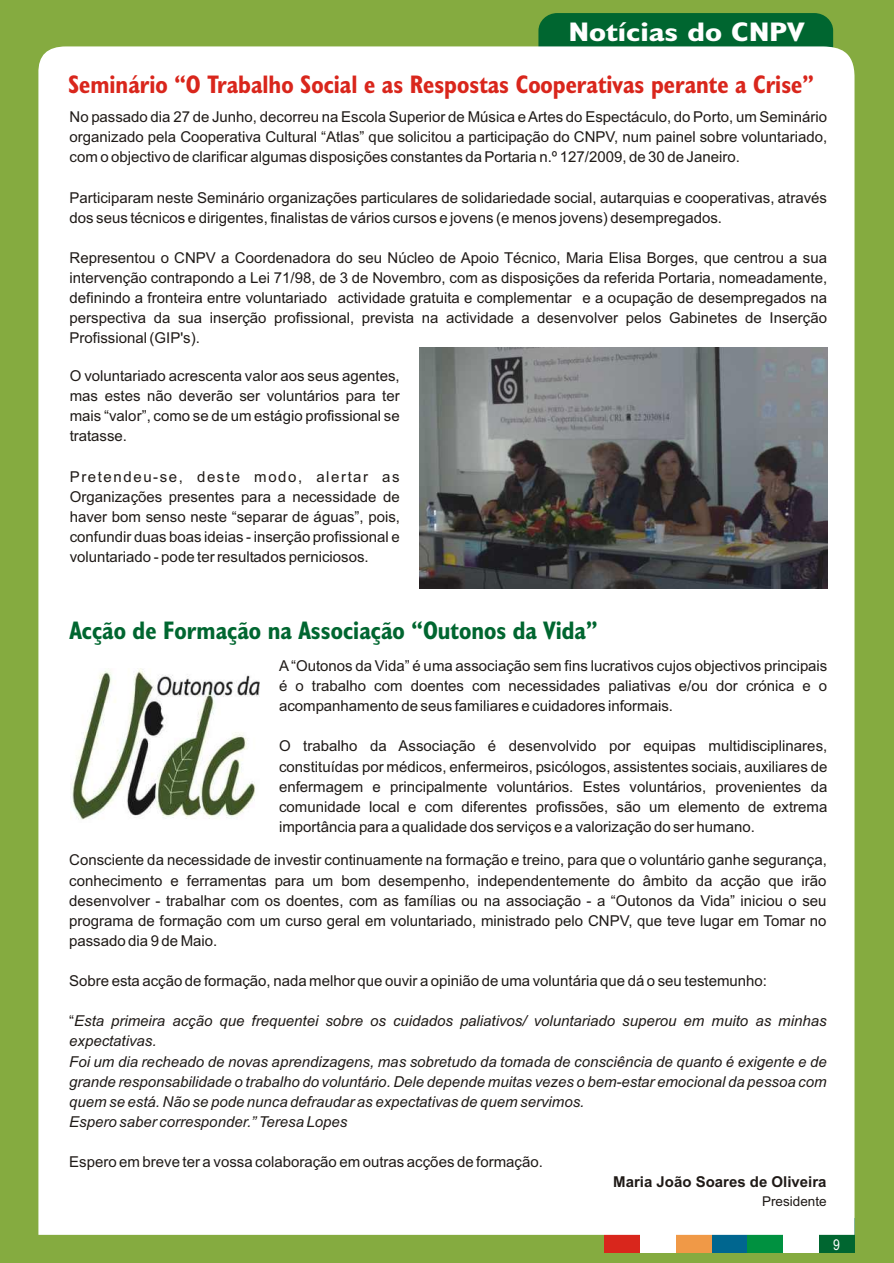
<style>
.page{position:relative;width:894px;height:1263px;background:#85ab40}
.page>*{position:absolute;margin:0;border:0;box-sizing:border-box;transform-origin:0 0}
.t1{font:700 27px "Humanst 521 Cn BT";color:#fff;scale:1.31 1}
.t2{font:700 25.5px "Humanst 521 Cn BT";color:#d9261c}
.t3{font:700 25.5px "Humanst 521 Cn BT";color:#006630}
.t4{font:15px/20.1px "Arial";color:#1f1a17;text-align:justify}
.t5{font:italic 15px/20.1px "Arial";color:#1f1a17}
.t6{font:700 15px "Arial";color:#1f1a17}
.t7{font:15px "Arial Narrow";color:#fff}
.t8{font:13.5px "Arial";color:#1f1a17}
.s1{font-style:normal}
</style>
<div class="page">
<div style="left:538px;top:13px;width:295px;height:59px;background:#006630;border-radius:18px"></div>
<div style="left:605px;top:1219px;width:35px;height:34px;background:#d9261c"></div>
<div style="left:676px;top:1219px;width:36px;height:34px;background:#f09947"></div>
<div style="left:640px;top:1219px;width:36px;height:34px;background:#fff"></div>
<div style="left:819px;top:1219px;width:36px;height:34px;background:#006630"></div>
<div style="left:712px;top:1219px;width:35px;height:34px;background:#00668f"></div>
<div style="left:747px;top:1219px;width:36px;height:34px;background:#009140"></div>
<div style="left:783px;top:1219px;width:36px;height:34px;background:#fff"></div>
<div style="left:38px;top:46px;width:817px;height:1189px;background:#fff"></div>
<img style="left:419px;top:347px;width:409px;height:242px">
<img style="left:70px;top:668px;width:190px;height:155px">
<h1 class="t1" style="left:568px;top:20px;width:182px">Notícias do CNPV</h1>
<h2 class="t2" style="left:68px;top:73px;width:748px">Seminário “O Trabalho Social e as Respostas Cooperativas perante a Crise”</h2>
<p class="t4" style="left:70px;top:108px;width:759px">No passado dia 27 de Junho, decorreu na Escola Superior de Música e Artes do Espectáculo, do Porto, um Seminário organizado pela Cooperativa Cultural “Atlas” que solicitou a participação do CNPV, num painel sobre voluntariado, com o objectivo de clarificar algumas disposições constantes da Portaria n.º 127/2009, de 30 de Janeiro.</p>
<p class="t4" style="left:70px;top:189px;width:759px">Participaram neste Seminário organizações particulares de solidariedade social, autarquias e cooperativas, através dos seus técnicos e dirigentes, finalistas de vários cursos e jovens (e menos jovens) desempregados.</p>
<p class="t4" style="left:70px;top:249px;width:759px">Representou o CNPV a Coordenadora do seu Núcleo de Apoio Técnico, Maria Elisa Borges, que centrou a sua intervenção contrapondo a Lei 71/98, de 3 de Novembro, com as disposições da referida Portaria, nomeadamente, definindo a fronteira entre voluntariado actividade gratuita e complementar e a ocupação de desempregados na perspectiva da sua inserção profissional, prevista na actividade a desenvolver pelos Gabinetes de Inserção Profissional (GIP's).</p>
<p class="t4" style="left:70px;top:367px;width:331px">O voluntariado acrescenta valor aos seus agentes, mas estes não deverão ser voluntários para ter mais “valor”, como se de um estágio profissional se tratasse.</p>
<p class="t4" style="left:70px;top:468px;width:332px">Pretendeu-se, deste modo, alertar as Organizações presentes para a necessidade de haver bom senso neste “separar de águas”, pois, confundir duas boas ideias - inserção profissional e voluntariado - pode ter resultados perniciosos.</p>
<h2 class="t3" style="left:69px;top:620px;width:530px">Acção de Formação na Associação “Outonos da Vida”</h2>
<p class="t4" style="left:279px;top:657px;width:550px">A “Outonos da Vida” é uma associação sem fins lucrativos cujos objectivos principais é o trabalho com doentes com necessidades paliativas e/ou dor crónica e o acompanhamento de seus familiares e cuidadores informais.</p>
<p class="t4" style="left:279px;top:738px;width:550px">O trabalho da Associação é desenvolvido por equipas multidisciplinares, constituídas por médicos, enfermeiros, psicólogos, assistentes sociais, auxiliares de enfermagem e principalmente voluntários. Estes voluntários, provenientes da comunidade local e com diferentes profissões, são um elemento de extrema importância para a qualidade dos serviços e a valorização do ser humano.</p>
<p class="t4" style="left:69px;top:852px;width:759px">Consciente da necessidade de investir continuamente na formação e treino, para que o voluntário ganhe segurança, conhecimento e ferramentas para um bom desempenho, independentemente do âmbito da acção que irão desenvolver - trabalhar com os doentes, com as famílias ou na associação - a “Outonos da Vida” iniciou o seu programa de formação com um curso geral em voluntariado, ministrado pelo CNPV, que teve lugar em Tomar no passado dia 9 de Maio.</p>
<p class="t4" style="left:69px;top:972px;width:699px">Sobre esta acção de formação, nada melhor que ouvir a opinião de uma voluntária que dá o seu testemunho:</p>
<p class="t5" style="left:69px;top:1012px;width:759px"><span class="s1">“</span>Esta primeira acção que frequentei sobre os cuidados paliativos/ voluntariado superou em muito as minhas expectativas.<br>Foi um dia recheado de novas aprendizagens, mas sobretudo da tomada de consciência de quanto é exigente e de grande responsabilidade o trabalho do voluntário. Dele depende muitas vezes o bem-estar emocional da pessoa com quem se está. Não se pode nunca defraudar as expectativas de quem servimos.<br>Espero saber corresponder.” Teresa Lopes</p>
<p class="t4" style="left:69px;top:1153px;width:475px">Espero em breve ter a vossa colaboração em outras acções de formação.</p>
<p class="t6" style="left:613px;top:1176px;width:215px">Maria João Soares de Oliveira</p>
<p class="t8" style="left:762px;top:1196px;width:66px">Presidente</p>
<p class="t7" style="left:833px;top:1239px;width:8px">9</p>
</div>
